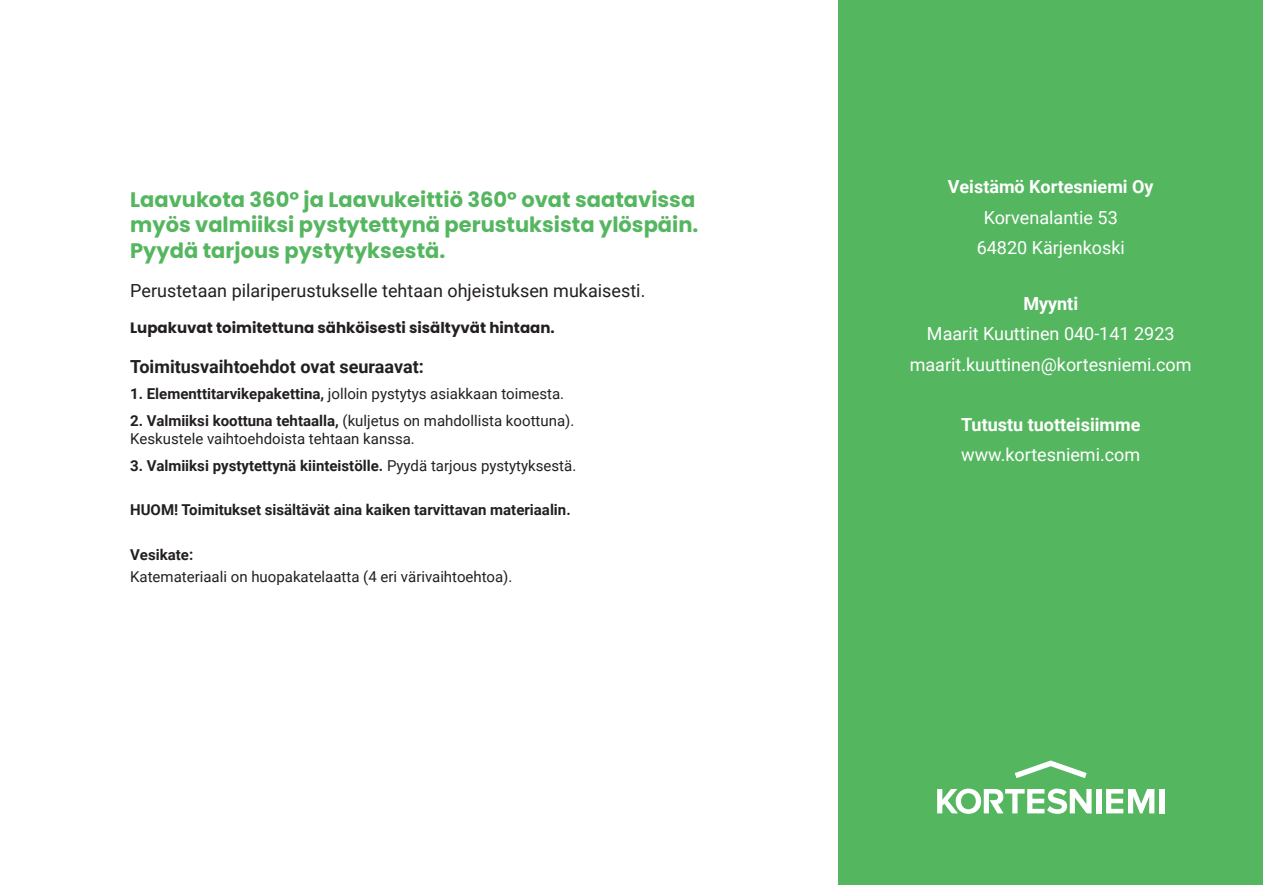
<style>
.page{position:relative;width:1263px;height:885px;background:#fff}
.page>*{position:absolute;margin:0;border:0;box-sizing:border-box;transform-origin:0 0}
.t1{font:700 21px/25.2px "Poppins";color:#55b660}
.t2{font:18px "Roboto";color:#fff}
.t3{font:18px "Roboto";color:#231f20}
.t4{font:700 18px "Roboto";color:#fff}
.t5{font:700 18px "Roboto";color:#231f20}
.t6{font:15px/18px "Roboto";color:#231f20}
.t7{font:700 15px "Roboto";color:#231f20}
.t8{font:700 15px "Poppins";color:#231f20}
.s1{font-weight:700}
.s2{font-weight:400}
</style>
<div class="page">
<div style="left:838px;top:0;width:425px;height:884px;background:#55b660"></div>
<svg style="left:1015px;top:760px;width:72px;height:18px"></svg>
<div style="left:1096px;top:788px;width:5px;height:25px;background:#fff"></div>
<svg style="left:1106px;top:789px;width:48px;height:24px"></svg>
<div style="left:1159px;top:788px;width:5px;height:25px;background:#fff"></div>
<svg style="left:937px;top:788px;width:154px;height:25px"></svg>
<p class="t1" style="left:130px;top:187px;width:570px">Laavukota 360° ja Laavukeittiö 360° ovat saatavissa myös valmiiksi pystytettynä perustuksista ylöspäin.<br>Pyydä tarjous pystytyksestä.</p>
<p class="t3" style="left:130px;top:278px;width:517px">Perustetaan pilariperustukselle tehtaan ohjeistuksen mukaisesti.</p>
<p class="t8" style="left:130px;top:319px;width:426px">Lupakuvat toimitettuna sähköisesti sisältyvät hintaan.</p>
<p class="t5" style="left:130px;top:354px;width:295px">Toimitusvaihtoehdot ovat seuraavat:</p>
<p class="t6" style="left:130px;top:384px;width:436px"><span class="s1">1. Elementtitarvikepakettina,</span> jolloin pystytys asiakkaan toimesta.</p>
<p class="t6" style="left:130px;top:411px;width:446px"><span class="s1">2. Valmiiksi koottuna tehtaalla,</span> (kuljetus on mahdollista koottuna).<br>Keskustele vaihtoehdoista tehtaan kanssa.</p>
<p class="t7" style="left:130px;top:454px;width:448px">3. Valmiiksi pystytettynä kiinteistölle. <span class="s2">Pyydä tarjous pystytyksestä.</span></p>
<p class="t7" style="left:130px;top:499px;width:442px">HUOM! Toimitukset sisältävät aina kaiken tarvittavan materiaalin.</p>
<p class="t7" style="left:130px;top:543px;width:65px">Vesikate:</p>
<p class="t6" style="left:130px;top:567px;width:384px">Katemateriaali on huopakatelaatta (4 eri värivaihtoehtoa).</p>
<p class="t4" style="left:948px;top:174px;width:207px">Veistämö Kortesniemi Oy</p>
<p class="t2" style="left:984px;top:204px;width:136px">Korvenalantie 53</p>
<p class="t2" style="left:977px;top:234px;width:150px">64820 Kärjenkoski</p>
<p class="t4" style="left:1023px;top:291px;width:56px">Myynti</p>
<p class="t2" style="left:927px;top:321px;width:249px">Maarit Kuuttinen 040-141 2923</p>
<p class="t2" style="left:910px;top:351px;width:283px">maarit.kuuttinen@kortesniemi.com</p>
<p class="t4" style="left:961px;top:411px;width:181px">Tutustu tuotteisiimme</p>
<p class="t2" style="left:961px;top:442px;width:181px">www.kortesniemi.com</p>
</div>
